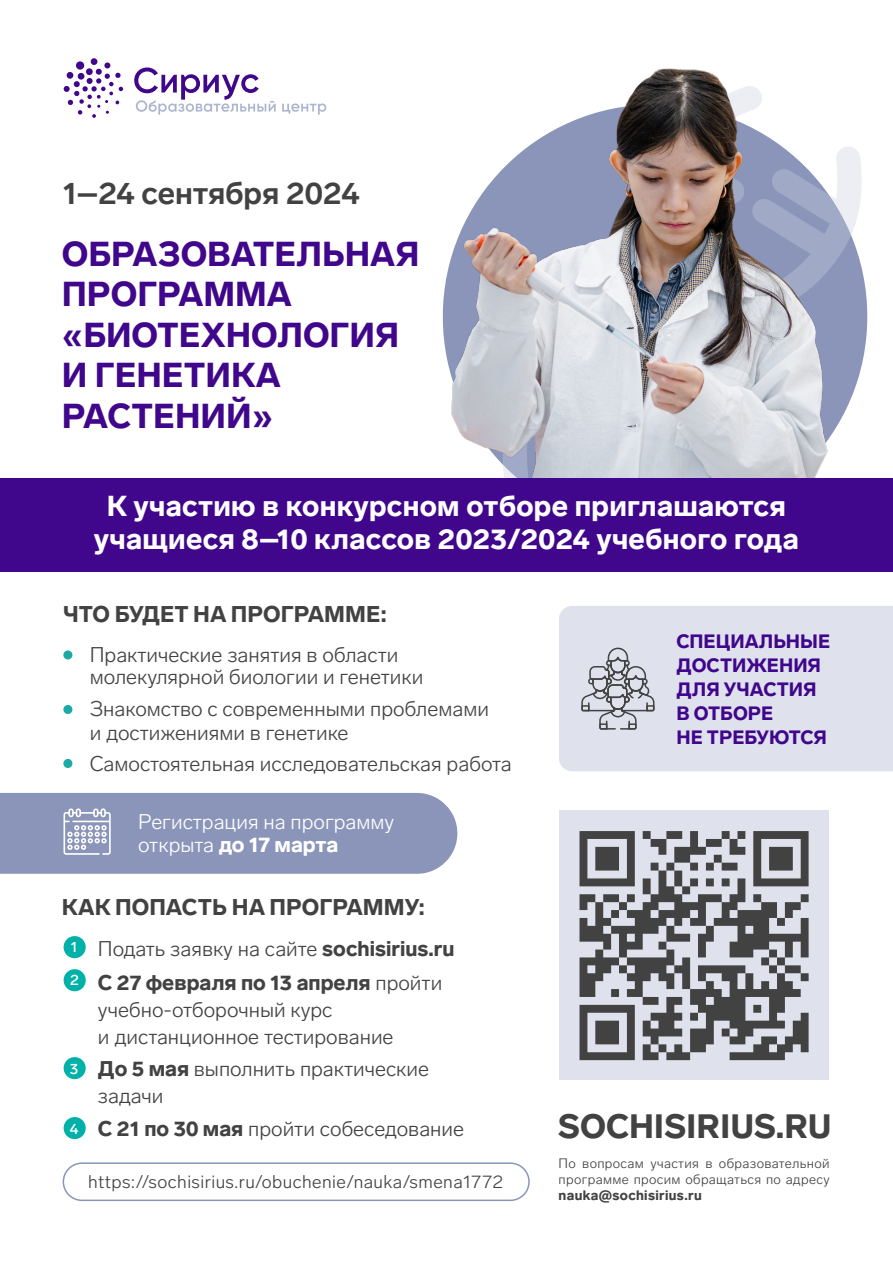
<style>
.page{position:relative;width:893px;height:1263px;background:#fff}
.page>*{position:absolute;margin:0;border:0;box-sizing:border-box;transform-origin:0 0}
.t1{font:900 34.2px/40.5px "Lab Grotesque";color:#40068b}
.t2{font:900 33.3px "Lab Grotesque";color:#424242}
.t3{font:700 30.9px "Lab Grotesque";color:#424242}
.t4{font:900 28.5px/33px "Lab Grotesque";letter-spacing:.01em;color:#fff;text-align:center}
.t5{font:900 22.5px "Lab Grotesque";color:#424242}
.t6{font:300 21px/27px "Lab Grotesque";color:#424242}
.t7{font:300 21px/23px "Lab Grotesque";color:#fff}
.t8{font:900 19.05px/24px "Lab Grotesque";color:#40068b}
.t9{font:300 18.15px "Lab Grotesque";letter-spacing:.025em;color:#424242}
.t10{font:500 14.85px "Lab Grotesque";color:#fff}
.t11{font:300 13.5px/16.2px "Lab Grotesque";letter-spacing:.025em;color:#424242}
.t12{font:900 13.5px "Lab Grotesque";letter-spacing:.025em;color:#424242}
.s1{font-weight:900}
.s2{font-weight:500;font-size:14.85px;color:#fff}
</style>
<div class="page">
<svg style="left:846px;top:147px;width:16px;height:177px"></svg>
<img style="left:442px;top:68px;width:404px;height:410px">
<div style="left:559px;top:810px;width:270px;height:270px;background:#dfe2ec"></div>
<div style="left:63px;top:650px;width:9px;height:9px;background:#1baba4;border-radius:50%"></div>
<div style="left:63px;top:705px;width:9px;height:9px;background:#1baba4;border-radius:50%"></div>
<div style="left:63px;top:759px;width:9px;height:9px;background:#1baba4;border-radius:50%"></div>
<div style="left:63px;top:1162px;width:467px;height:39px;border:2px solid #8a95b9;border-radius:19px"></div>
<div style="left:64px;top:936px;width:22px;height:22px;background:#00b1aa;border-radius:50%"></div>
<div style="left:64px;top:969px;width:22px;height:22px;background:#00b1aa;border-radius:50%"></div>
<div style="left:64px;top:1057px;width:22px;height:22px;background:#00b1aa;border-radius:50%"></div>
<div style="left:64px;top:1117px;width:22px;height:22px;background:#00b1aa;border-radius:50%"></div>
<div style="left:0;top:793px;width:457px;height:81px;background:#8a95b9"></div>
<svg style="left:64px;top:58px;width:59px;height:60px"></svg>
<svg style="left:282px;top:103px;width:44px;height:12px"></svg>
<svg style="left:134px;top:67px;width:142px;height:48px"></svg>
<div style="left:0;top:478px;width:893px;height:94px;background:#40068b"></div>
<div style="left:559px;top:606px;width:334px;height:165px;background:#dfe2ec"></div>
<svg style="left:581px;top:648px;width:73px;height:82px;background:#bdbfc7"></svg>
<svg style="left:579px;top:831px;width:230px;height:229px"></svg>
<h3 class="t3" style="left:63px;top:175px;width:298px">1–24 сентября 2024</h3>
<h1 class="t1" style="left:62px;top:234px;width:359px">ОБРАЗОВАТЕЛЬНАЯ<br>ПРОГРАММА «БИОТЕХНОЛОГИЯ<br>И ГЕНЕТИКА<br>РАСТЕНИЙ»</h1>
<h3 class="t4" style="left:94px;top:490px;width:706px">К участию в конкурсном отборе приглашаются учащиеся 8–10 классов 2023/2024 учебного года</h3>
<p class="t5" style="left:63px;top:601px;width:325px">ЧТО БУДЕТ НА ПРОГРАММЕ:</p>
<p class="t6" style="left:90px;top:643px;width:335px;line-height:22.5px">Практические занятия в области молекулярной биологии и генетики</p>
<p class="t6" style="left:90px;top:697px;width:401px;line-height:24px">Знакомство с современными проблемами и достижениями в генетике</p>
<p class="t6" style="left:90px;top:750px;width:423px">Самостоятельная исследовательская работа</p>
<p class="t7" style="left:138px;top:810px;width:258px">Регистрация на программу открыта <span class="s1">до 17 марта</span></p>
<p class="t5" style="left:62px;top:894px;width:365px">КАК ПОПАСТЬ НА ПРОГРАММУ:</p>
<p class="t10" style="left:71px;top:938px;width:8px">1</p>
<p class="t10" style="left:70px;top:971px;width:10px">2</p>
<p class="t6" style="left:98px;top:935px;width:358px">Подать заявку на сайте <span class="s1">sochisirius.ru</span></p>
<p class="t6" style="left:98px;top:969px;width:346px"><span class="s1">С 27 февраля по 13 апреля</span> пройти учебно-отборочный курс<br>и дистанционное тестирование</p>
<p class="t10" style="left:70px;top:1060px;width:10px">3</p>
<p class="t6" style="left:98px;top:1055px;width:333px"><span class="s1">До 5 мая</span> выполнить практические задачи</p>
<p class="t6" style="left:70px;top:1115px;width:396px"><span class="s2">4</span> <span class="s1">С 21 по 30 мая</span> пройти собеседование</p>
<p class="t9" style="left:88px;top:1171px;width:416px">https://sochisirius.ru/obuchenie/nauka/smena1772</p>
<p class="t8" style="left:676px;top:629px;width:155px">СПЕЦИАЛЬНЫЕ<br>ДОСТИЖЕНИЯ<br>ДЛЯ УЧАСТИЯ<br>В ОТБОРЕ<br>НЕ ТРЕБУЮТСЯ</p>
<h2 class="t2" style="left:558px;top:1106px;width:275px">SOCHISIRIUS.RU</h2>
<p class="t11" style="left:559px;top:1155px;width:273px">По вопросам участия в образовательной программе просим обращаться по адресу</p>
<p class="t12" style="left:559px;top:1187px;width:145px">nauka@sochisirius.ru</p>
</div>
